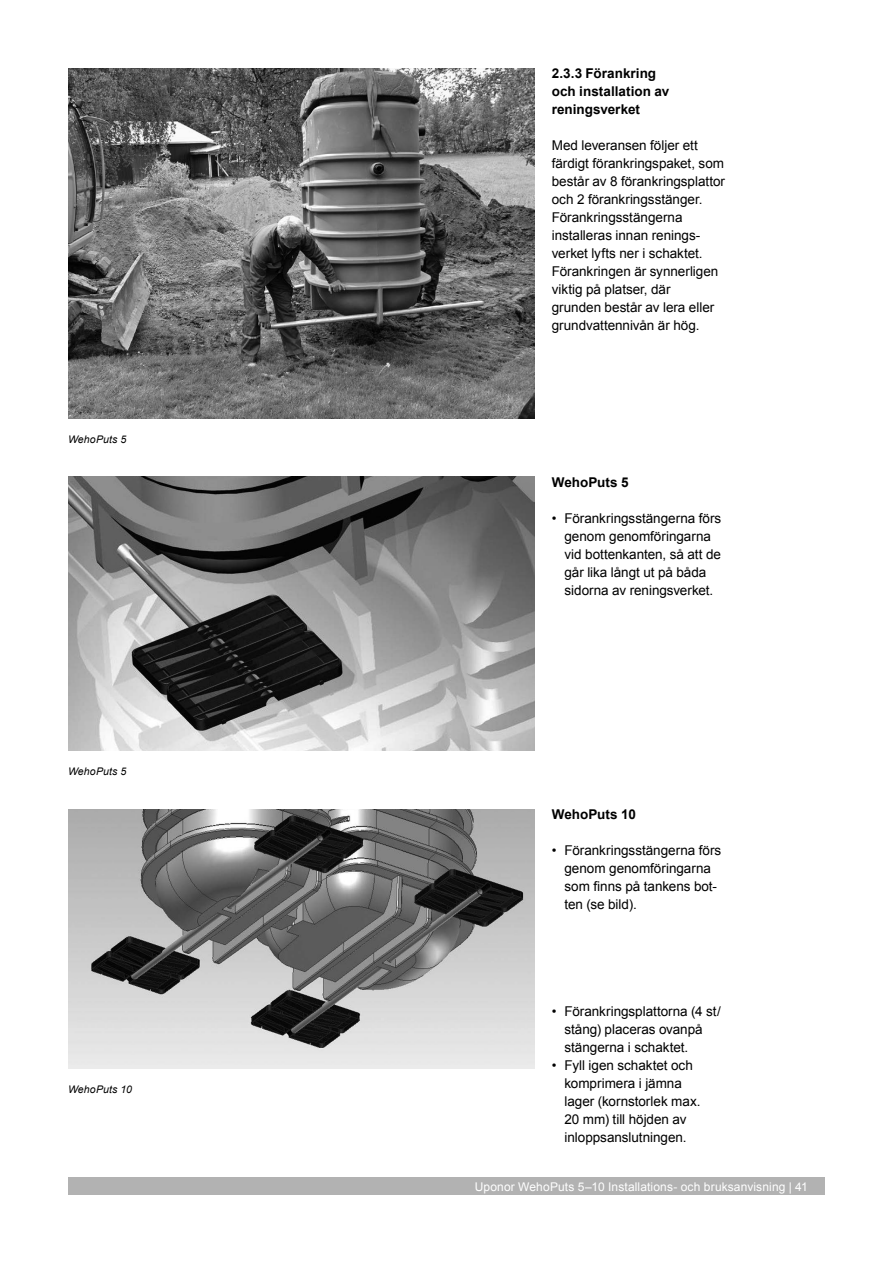
<style>
.page{position:relative;width:893px;height:1263px;background:#fff}
.page>*{position:absolute;margin:0;border:0;box-sizing:border-box;transform-origin:0 0}
.t1{font:13.5px/18px "Arial";letter-spacing:-.005em;color:#000}
.t2{font:700 13.5px/18px "Arial";color:#000}
.t3{font:12px "Arial";letter-spacing:.01em;color:#fff}
.t4{font:italic 10.5px "Arial";letter-spacing:.01em;color:#000}
</style>
<div class="page">
<div style="left:68px;top:1178px;width:757px;height:17px;background:#b2b2b2"></div>
<img style="left:68px;top:68px;width:467px;height:350px">
<img style="left:68px;top:809px;width:467px;height:260px">
<img style="left:68px;top:477px;width:467px;height:274px">
<p class="t4" style="left:68px;top:432px;width:60px">WehoPuts 5</p>
<p class="t4" style="left:68px;top:765px;width:60px">WehoPuts 5</p>
<p class="t4" style="left:68px;top:1083px;width:65px">WehoPuts 10</p>
<p class="t2" style="left:552px;top:65px;width:119px">2.3.3 Förankring och installation av reningsverket</p>
<p class="t1" style="left:552px;top:136px;width:175px">Med leveransen följer ett färdigt förankringspaket, som består av 8 förankringsplattor och 2 förankringsstänger.<br>Förankringsstängerna installeras innan renings&shy;verket lyfts ner i schaktet.<br>Förankringen är synnerligen viktig på platser, där<br>grunden består av lera eller grundvattennivån är hög.</p>
<p class="t2" style="left:552px;top:473px;width:79px">WehoPuts 5</p>
<p class="t1" style="left:564px;top:509px;width:158px;text-indent:-13px">• Förankringsstängerna förs genom genomföringarna vid bottenkanten, så att de går lika långt ut på båda sidorna av reningsverket.</p>
<p class="t2" style="left:552px;top:806px;width:86px">WehoPuts 10</p>
<p class="t1" style="left:564px;top:841px;width:158px;text-indent:-13px">• Förankringsstängerna förs genom genomföringarna som finns på tankens bot&shy;ten (se bild).</p>
<p class="t1" style="left:564px;top:1003px;width:158px;text-indent:-13px">• Förankringsplattorna (4 st/ stång) placeras ovanpå stängerna i schaktet.</p>
<p class="t1" style="left:564px;top:1057px;width:138px;text-indent:-13px">• Fyll igen schaktet och komprimera i jämna lager (kornstorlek max.<br>20 mm) till höjden av inloppsanslutningen.</p>
<p class="t3" style="left:475px;top:1179px;width:335px">Uponor WehoPuts 5–10 Installations- och bruksanvisning | 41</p>
</div>
